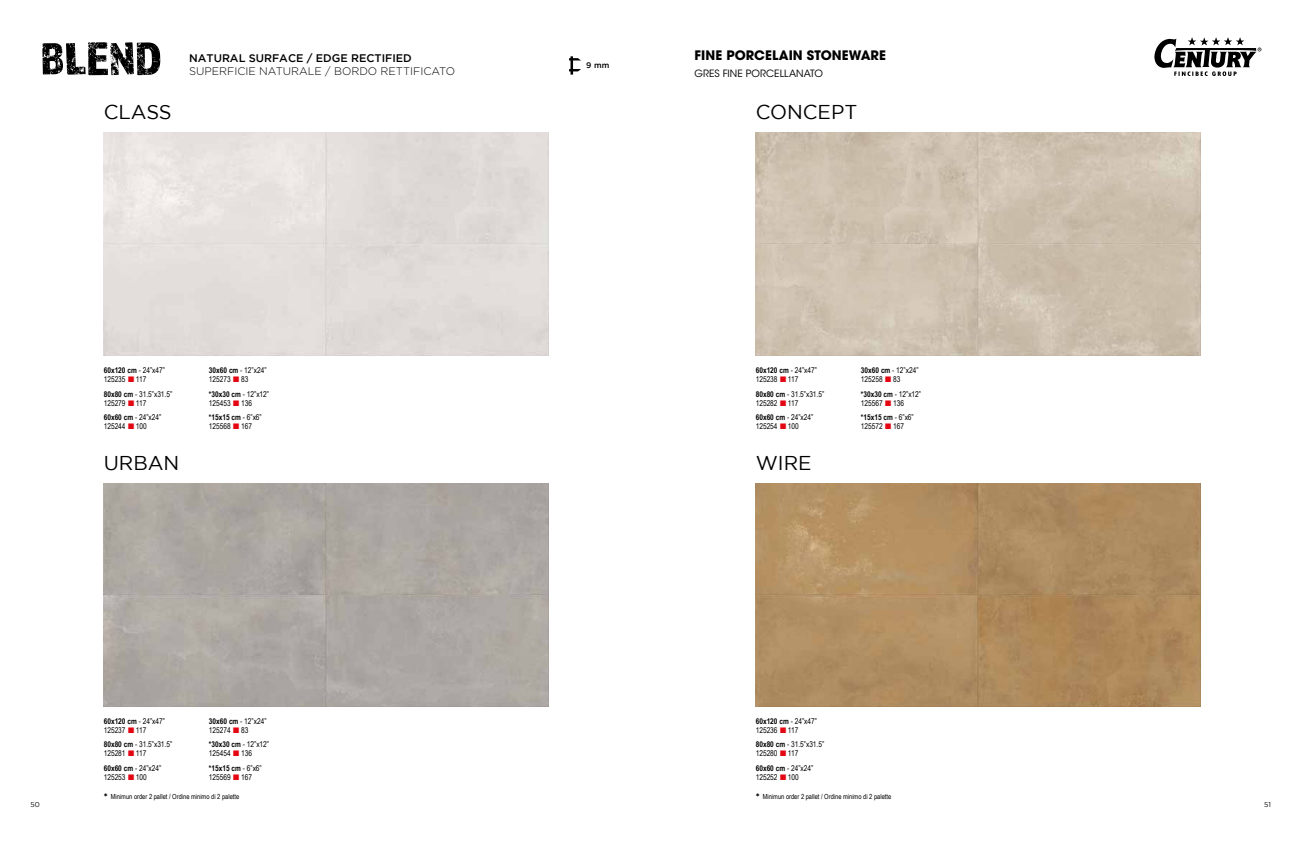
<style>
.page{position:relative;width:1304px;height:842px;background:#fff}
.page>*{position:absolute;margin:0;border:0;box-sizing:border-box;transform-origin:0 0}
.t1{font:20px "Gotham";color:#000}
.t2{font:700 13px "ITC Avant Garde Std";letter-spacing:.005em;color:#000}
.t3{font:300 11px "Gotham";color:#000}
.t4{font:500 11px "Gotham";color:#000}
.t5{font:10px "ITC Avant Garde Std";letter-spacing:.005em;color:#000}
.t6{font:8px/9px "Arial Narrow";color:#000}
.t7{font:500 8px "Gotham";color:#000}
.t8{font:7px "Arial Narrow";color:#000}
.t9{font:7px "Gotham";color:#000}
.s1{font-weight:700}
.s2{color:#e30613}
.s3{font-family:"DIN";font-weight:700;font-size:8px}
</style>
<div class="page">
<svg style="left:42px;top:42px;width:118px;height:33px"></svg>
<svg style="left:1154px;top:37px;width:107px;height:39px"></svg>
<svg style="left:569px;top:56px;width:12px;height:19px"></svg>
<img style="left:756px;top:133px;width:444px;height:223px">
<img style="left:756px;top:484px;width:444px;height:222px">
<h1 class="t1" style="left:104px;top:101px;width:70px">CLASS</h1>
<h3 class="t4" style="left:189px;top:52px;width:224px">NATURAL SURFACE / EDGE RECTIFIED</h3>
<h3 class="t3" style="left:189px;top:65px;width:267px">SUPERFICIE NATURALE / BORDO RETTIFICATO</h3>
<p class="t6" style="left:104px;top:365px;width:63px"><span class="s1">60x120 cm</span> - 24”x47”<br>125235 <span class="s2">■</span> 117</p>
<p class="t6" style="left:104px;top:389px;width:70px"><span class="s1">80x80 cm</span> - 31.5”x31.5”<br>125279 <span class="s2">■</span> 117</p>
<p class="t6" style="left:104px;top:413px;width:59px"><span class="s1">60x60 cm</span> - 24”x24”<br>125244 <span class="s2">■</span> 100</p>
<h1 class="t1" style="left:104px;top:452px;width:77px">URBAN</h1>
<p class="t6" style="left:209px;top:365px;width:59px"><span class="s1">30x60 cm</span> - 12”x24”<br>125273 <span class="s2">■</span> 83</p>
<p class="t6" style="left:209px;top:389px;width:62px"><span class="s1">*30x30 cm</span> - 12”x12”<br>125453 <span class="s2">■</span> 136</p>
<p class="t6" style="left:209px;top:413px;width:54px"><span class="s1">*15x15 cm</span> - 6”x6”<br>125568 <span class="s2">■</span> 167</p>
<p class="t6" style="left:104px;top:716px;width:63px"><span class="s1">60x120 cm</span> - 24”x47”<br>125237 <span class="s2">■</span> 117</p>
<p class="t6" style="left:104px;top:740px;width:70px"><span class="s1">80x80 cm</span> - 31.5”x31.5”<br>125281 <span class="s2">■</span> 117</p>
<p class="t6" style="left:104px;top:763px;width:59px"><span class="s1">60x60 cm</span> - 24”x24”<br>125253 <span class="s2">■</span> 100</p>
<p class="t6" style="left:209px;top:716px;width:59px"><span class="s1">30x60 cm</span> - 12”x24”<br>125274 <span class="s2">■</span> 83</p>
<p class="t6" style="left:209px;top:740px;width:62px"><span class="s1">*30x30 cm</span> - 12”x12”<br>125454 <span class="s2">■</span> 136</p>
<p class="t6" style="left:209px;top:763px;width:54px"><span class="s1">*15x15 cm</span> - 6”x6”<br>125569 <span class="s2">■</span> 167</p>
<p class="t7" style="left:586px;top:61px;width:25px">9 mm</p>
<h2 class="t2" style="left:694px;top:46px;width:193px">FINE PORCELAIN STONEWARE</h2>
<p class="t5" style="left:694px;top:67px;width:130px">GRES FINE PORCELLANATO</p>
<h1 class="t1" style="left:756px;top:101px;width:103px">CONCEPT</h1>
<p class="t6" style="left:756px;top:365px;width:63px"><span class="s1">60x120 cm</span> - 24”x47”<br>125238 <span class="s2">■</span> 117</p>
<p class="t6" style="left:756px;top:389px;width:70px"><span class="s1">80x80 cm</span> - 31.5”x31.5”<br>125282 <span class="s2">■</span> 117</p>
<p class="t6" style="left:756px;top:413px;width:59px"><span class="s1">60x60 cm</span> - 24”x24”<br>125254 <span class="s2">■</span> 100</p>
<h1 class="t1" style="left:756px;top:452px;width:57px">WIRE</h1>
<p class="t6" style="left:861px;top:365px;width:59px"><span class="s1">30x60 cm</span> - 12”x24”<br>125258 <span class="s2">■</span> 83</p>
<p class="t6" style="left:861px;top:389px;width:62px"><span class="s1">*30x30 cm</span> - 12”x12”<br>125567 <span class="s2">■</span> 136</p>
<p class="t6" style="left:861px;top:413px;width:54px"><span class="s1">*15x15 cm</span> - 6”x6”<br>125572 <span class="s2">■</span> 167</p>
<p class="t6" style="left:756px;top:716px;width:63px"><span class="s1">60x120 cm</span> - 24”x47”<br>125236 <span class="s2">■</span> 117</p>
<p class="t6" style="left:756px;top:740px;width:70px"><span class="s1">80x80 cm</span> - 31.5”x31.5”<br>125280 <span class="s2">■</span> 117</p>
<p class="t6" style="left:756px;top:763px;width:59px"><span class="s1">60x60 cm</span> - 24”x24”<br>125252 <span class="s2">■</span> 100</p>
<p class="t8" style="left:104px;top:792px;width:137px"><span class="s3">*</span> Minimun order 2 pallet / Ordine minimo di 2 palette</p>
<p class="t8" style="left:756px;top:792px;width:137px"><span class="s3">*</span> Minimun order 2 pallet / Ordine minimo di 2 palette</p>
<p class="t9" style="left:30px;top:801px;width:11px">50</p>
<p class="t9" style="left:1264px;top:801px;width:8px">51</p>
</div>
